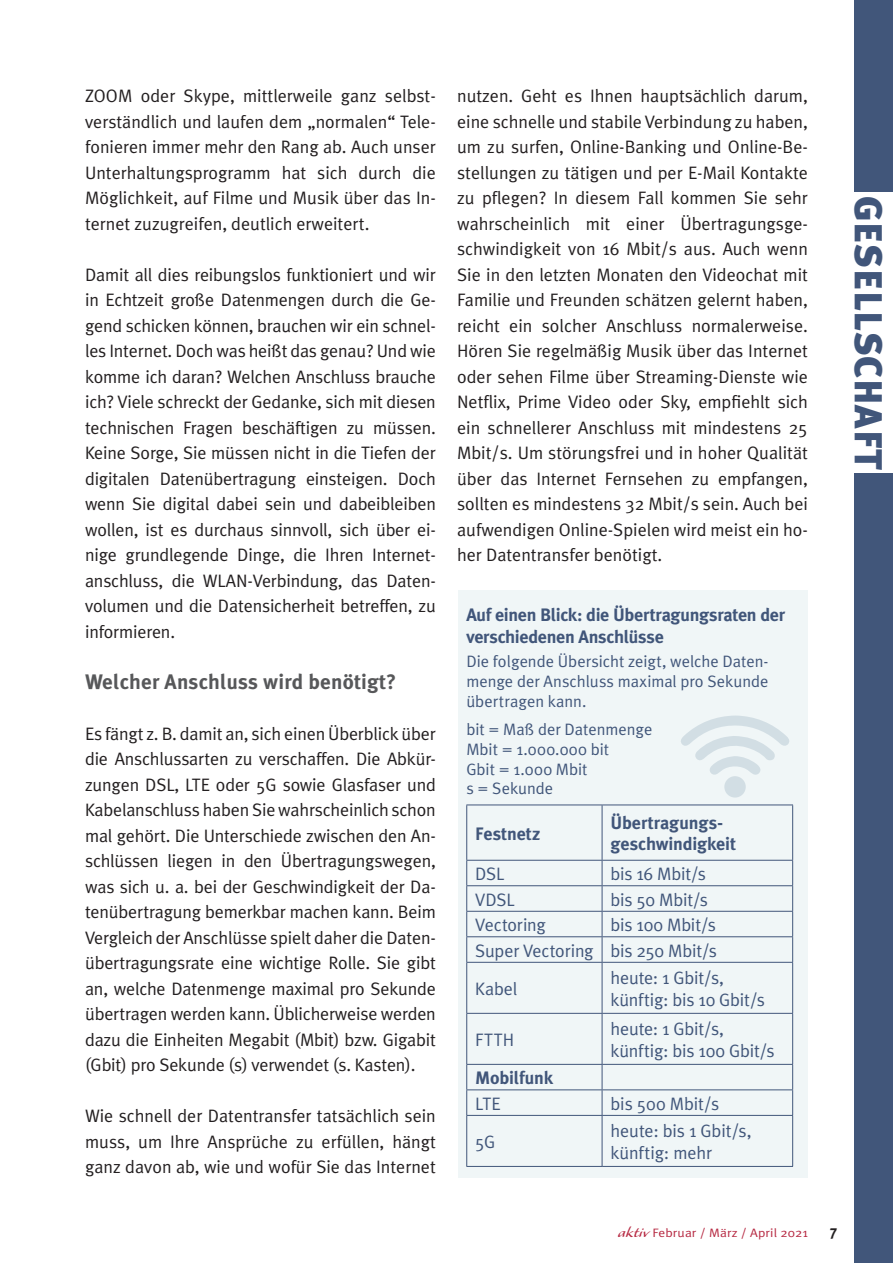
<style>
.page{position:relative;width:893px;height:1263px;background:#fff}
.page>*{position:absolute;margin:0;border:0;box-sizing:border-box;transform-origin:0 0}
.t1{font:900 39px "Meta Plus";letter-spacing:.025em;color:#41567a}
.Fließtext{font:700 21px "Meta Plus";letter-spacing:.01em;color:#57585a}
.Fließtext-2{font:18px/25.5px "Meta Plus Normal";color:#231f20;text-align:justify}
.Textkasten_ohne_Grun{font:18px/21.6px "Meta Plus Normal";letter-spacing:-.01em;color:#41567a}
.Textkasten_ohne_Grun-2{font:700 18px/21.6px "Meta Plus";letter-spacing:-.015em;color:#41567a}
.Textkasten_ohne_Grun-3{font:16.5px/19.8px "Meta Plus Normal";color:#41567a;text-align:justify}
.t2{font:700 15px "Meta Plus";color:#231f20}
.t3{font:12.15px "Meta Plus Normal";letter-spacing:.01em;color:#b62841;scale:1.11 1}
.s1{font-family:"Alexa Std";font-size:16.2px}
</style>
<div class="page">
<div style="left:855px;top:0;width:38px;height:191px;background:#41567a"></div>
<div style="left:855px;top:473px;width:38px;height:790px;background:#41567a"></div>
<div style="left:458px;top:590px;width:349px;height:588px;background:#f0f6f7"></div>
<hr style="left:466px;top:804px;width:136px;height:1px;background:#41567a">
<hr style="left:466px;top:805px;width:1px;height:55px;background:#41567a">
<hr style="left:602px;top:804px;width:191px;height:1px;background:#41567a">
<hr style="left:602px;top:805px;width:1px;height:55px;background:#41567a">
<hr style="left:792px;top:805px;width:1px;height:55px;background:#41567a">
<hr style="left:466px;top:860px;width:136px;height:1px;background:#41567a">
<hr style="left:602px;top:860px;width:191px;height:1px;background:#41567a">
<hr style="left:466px;top:885px;width:136px;height:1px;background:#41567a">
<hr style="left:602px;top:885px;width:191px;height:1px;background:#41567a">
<hr style="left:466px;top:911px;width:136px;height:1px;background:#41567a">
<hr style="left:602px;top:911px;width:191px;height:1px;background:#41567a">
<hr style="left:466px;top:936px;width:136px;height:1px;background:#41567a">
<svg style="left:466px;top:861px;width:1px;height:101px"></svg>
<hr style="left:602px;top:936px;width:191px;height:1px;background:#41567a">
<svg style="left:602px;top:861px;width:1px;height:101px"></svg>
<svg style="left:792px;top:861px;width:1px;height:101px"></svg>
<hr style="left:466px;top:962px;width:136px;height:1px;background:#41567a">
<hr style="left:466px;top:963px;width:1px;height:50px;background:#41567a">
<hr style="left:602px;top:962px;width:191px;height:1px;background:#41567a">
<hr style="left:602px;top:963px;width:1px;height:50px;background:#41567a">
<hr style="left:792px;top:963px;width:1px;height:50px;background:#41567a">
<hr style="left:466px;top:1013px;width:136px;height:1px;background:#41567a">
<hr style="left:466px;top:1014px;width:1px;height:50px;background:#41567a">
<hr style="left:602px;top:1013px;width:191px;height:1px;background:#41567a">
<hr style="left:602px;top:1014px;width:1px;height:50px;background:#41567a">
<hr style="left:792px;top:1014px;width:1px;height:50px;background:#41567a">
<hr style="left:466px;top:1064px;width:136px;height:1px;background:#41567a">
<hr style="left:602px;top:1064px;width:191px;height:1px;background:#41567a">
<hr style="left:466px;top:1089px;width:136px;height:1px;background:#41567a">
<svg style="left:466px;top:1065px;width:1px;height:50px"></svg>
<hr style="left:602px;top:1089px;width:191px;height:1px;background:#41567a">
<svg style="left:602px;top:1065px;width:1px;height:50px"></svg>
<svg style="left:792px;top:1065px;width:1px;height:50px"></svg>
<hr style="left:466px;top:1115px;width:136px;height:1px;background:#41567a">
<hr style="left:466px;top:1116px;width:1px;height:50px;background:#41567a">
<hr style="left:602px;top:1115px;width:191px;height:1px;background:#41567a">
<hr style="left:602px;top:1116px;width:1px;height:50px;background:#41567a">
<hr style="left:792px;top:1116px;width:1px;height:50px;background:#41567a">
<hr style="left:466px;top:1166px;width:136px;height:1px;background:#41567a">
<hr style="left:602px;top:1166px;width:191px;height:1px;background:#41567a">
<svg style="left:681px;top:715px;width:108px;height:60px"></svg>
<div style="left:724px;top:776px;width:22px;height:21px;background:#d2dee4;border-radius:50%"></div>
<p class="Fließtext-2" style="left:85px;top:83px;width:352px">ZOOM oder Skype, mittlerweile ganz selbst&shy;verständlich und laufen dem „normalen“ Tele&shy;fonieren immer mehr den Rang ab. Auch unser Unterhaltungsprogramm hat sich durch die Möglichkeit, auf Filme und Musik über das In&shy;ternet zuzugreifen, deutlich erweitert.</p>
<p class="Fließtext-2" style="left:85px;top:261px;width:352px">Damit all dies reibungslos funktioniert und wir in Echtzeit große Datenmengen durch die Ge&shy;gend schicken können, brauchen wir ein schnel&shy;les Internet. Doch was heißt das genau? Und wie komme ich daran? Welchen Anschluss brauche ich? Viele schreckt der Gedanke, sich mit diesen technischen Fragen beschäftigen zu müssen.<br>Keine Sorge, Sie müssen nicht in die Tiefen der digitalen Datenübertragung einsteigen. Doch wenn Sie digital dabei sein und dabeibleiben wollen, ist es durchaus sinnvoll, sich über ei&shy;nige grundlegende Dinge, die Ihren Internet&shy;anschluss, die WLAN-Verbindung, das Daten&shy;volumen und die Datensicherheit betreffen, zu informieren.</p>
<p class="Fließtext" style="left:85px;top:669px;width:313px">Welcher Anschluss wird benötigt?</p>
<p class="Fließtext-2" style="left:85px;top:720px;width:352px">Es fängt z. B. damit an, sich einen Überblick über die Anschlussarten zu verschaffen. Die Abkür&shy;zungen DSL, LTE oder 5G sowie Glasfaser und Kabelanschluss haben Sie wahrscheinlich schon mal gehört. Die Unterschiede zwischen den An&shy;schlüssen liegen in den Übertragungswegen, was sich u. a. bei der Geschwindigkeit der Da&shy;tenübertragung bemerkbar machen kann. Beim Vergleich der Anschlüsse spielt daher die Daten&shy;übertragungsrate eine wichtige Rolle. Sie gibt an, welche Datenmenge maximal pro Sekunde übertragen werden kann. Üblicherweise werden dazu die Einheiten Megabit (Mbit) bzw. Gigabit (Gbit) pro Sekunde (s) verwendet (s. Kasten).</p>
<p class="Fließtext-2" style="left:85px;top:1103px;width:352px">Wie schnell der Datentransfer tatsächlich sein muss, um Ihre Ansprüche zu erfüllen, hängt ganz davon ab, wie und wofür Sie das Internet</p>
<p class="Fließtext-2" style="left:457px;top:83px;width:352px">nutzen. Geht es Ihnen hauptsächlich darum, eine schnelle und stabile Verbindung zu haben, um zu surfen, Online-Banking und Online-Be&shy;stellungen zu tätigen und per E-Mail Kontakte zu pflegen? In diesem Fall kommen Sie sehr wahrscheinlich mit einer Übertragungsge&shy;schwindigkeit von 16 Mbit/s aus. Auch wenn Sie in den letzten Monaten den Videochat mit Familie und Freunden schätzen gelernt haben, reicht ein solcher Anschluss normalerweise.<br>Hören Sie regelmäßig Musik über das Internet oder sehen Filme über Streaming-Dienste wie Netflix, Prime Video oder Sky, empfiehlt sich ein schnellerer Anschluss mit mindestens 25<br>Mbit/s. Um störungsfrei und in hoher Qualität über das Internet Fernsehen zu empfangen, sollten es mindestens 32 Mbit/s sein. Auch bei aufwendigen Online-Spielen wird meist ein ho&shy;her Datentransfer benötigt.</p>
<p class="Textkasten_ohne_Grun-2" style="left:466px;top:604px;width:320px">Auf einen Blick: die Übertragungsraten der verschiedenen Anschlüsse</p>
<p class="Textkasten_ohne_Grun-3" style="left:466px;top:651px;width:304px">Die folgende Übersicht zeigt, welche Daten&shy;menge der Anschluss maximal pro Sekunde übertragen kann.</p>
<p class="Textkasten_ohne_Grun-3" style="left:466px;top:719px;width:187px;text-align:left">bit = Maß der Datenmenge<br>Mbit = 1.000.000 bit<br>Gbit = 1.000 Mbit<br>s = Sekunde</p>
<p class="Textkasten_ohne_Grun-2" style="left:475px;top:822px;width:67px">Festnetz</p>
<p class="Textkasten_ohne_Grun-2" style="left:611px;top:812px;width:127px">Übertragungs&shy;geschwindigkeit</p>
<p class="Textkasten_ohne_Grun" style="left:475px;top:863px;width:31px">DSL</p>
<p class="Textkasten_ohne_Grun" style="left:611px;top:863px;width:97px">bis 16 Mbit/s</p>
<p class="Textkasten_ohne_Grun" style="left:475px;top:888px;width:41px">VDSL</p>
<p class="Textkasten_ohne_Grun" style="left:611px;top:888px;width:99px">bis 50 Mbit/s</p>
<p class="Textkasten_ohne_Grun" style="left:475px;top:914px;width:72px">Vectoring</p>
<p class="Textkasten_ohne_Grun" style="left:611px;top:914px;width:107px">bis 100 Mbit/s</p>
<p class="Textkasten_ohne_Grun" style="left:475px;top:939px;width:120px">Super Vectoring</p>
<p class="Textkasten_ohne_Grun" style="left:611px;top:939px;width:108px">bis 250 Mbit/s</p>
<p class="Textkasten_ohne_Grun" style="left:475px;top:978px;width:44px">Kabel</p>
<p class="Textkasten_ohne_Grun" style="left:611px;top:967px;width:156px">heute: 1 Gbit/s, künftig: bis 10 Gbit/s</p>
<p class="Textkasten_ohne_Grun" style="left:475px;top:1029px;width:40px">FTTH</p>
<p class="Textkasten_ohne_Grun" style="left:611px;top:1018px;width:166px">heute: 1 Gbit/s, künftig: bis 100 Gbit/s</p>
<p class="Textkasten_ohne_Grun-2" style="left:475px;top:1067px;width:79px">Mobilfunk</p>
<p class="Textkasten_ohne_Grun" style="left:475px;top:1092px;width:27px">LTE</p>
<p class="Textkasten_ohne_Grun" style="left:611px;top:1092px;width:110px">bis 500 Mbit/s</p>
<p class="Textkasten_ohne_Grun" style="left:475px;top:1131px;width:22px">5G</p>
<p class="Textkasten_ohne_Grun" style="left:611px;top:1120px;width:143px">heute: bis 1 Gbit/s, künftig: mehr</p>
<p class="t1" style="left:891px;top:196px;width:276px;rotate:90deg">GESELLSCHAFT</p>
<p class="t3" style="left:618px;top:1225px;width:173px"><span class="s1">aktiv</span> Februar / März / April 2021</p>
<p class="t2" style="left:830px;top:1222px;width:8px">7</p>
</div>
